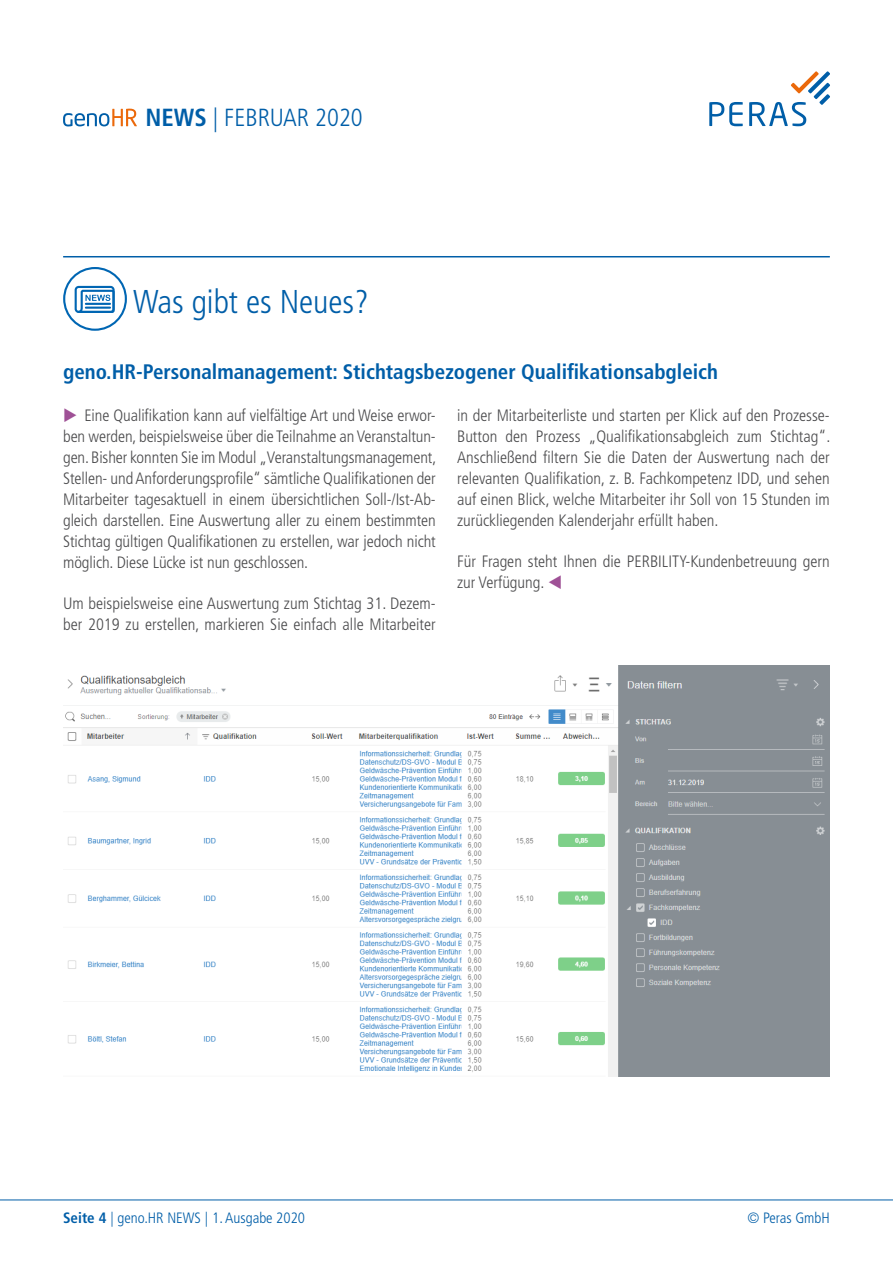
<style>
.page{position:relative;width:893px;height:1263px;background:#fff}
.page>*{position:absolute;margin:0;border:0;box-sizing:border-box;transform-origin:0 0}
.t1{font:300 condensed 33px "Frutiger";color:#005ea8}
.t2{font:300 condensed 24.75px "Frutiger";color:#005ea8}
.t3{font:700 condensed 21px "Frutiger";color:#005ea8}
.t4{font:300 condensed 16.5px/21px "Frutiger";color:#4b4b4d;text-align:justify}
.t5{font:300 condensed 15px "Frutiger";color:#005ea8}
.s1{font-weight:700}
.s2{color:#9f5196}
</style>
<div class="page">
<svg style="left:63px;top:109px;width:74px;height:17px"></svg>
<svg style="left:709px;top:102px;width:34px;height:24px"></svg>
<svg style="left:749px;top:71px;width:81px;height:55px"></svg>
<hr style="left:0;top:1200px;width:893px;height:1px;background:#005ea8">
<hr style="left:63px;top:256px;width:767px;height:1px;background:#005ea8">
<svg style="left:63px;top:267px;width:64px;height:62px"></svg>
<div style="left:63px;top:267px;width:64px;height:64px;border:2px solid #0066b3;border-radius:50%"></div>
<div style="left:75px;top:286px;width:40px;height:27px;border:2px solid #0066b3;border-radius:3px"></div>
<svg style="left:76px;top:289px;width:40px;height:25px"></svg>
<img style="left:63px;top:665px;width:766px;height:411px">
<h2 class="t2" style="left:146px;top:104px;width:219px"><span class="s1">NEWS</span> | Februar 2020</h2>
<h1 class="t1" style="left:133px;top:283px;width:237px">Was gibt es Neues?</h1>
<p class="t3" style="left:63px;top:360px;width:656px">geno.HR-Personalmanagement: Stichtagsbezogener Qualifikationsabgleich</p>
<p class="t4" style="left:63px;top:405px;width:375px"><span class="s2">◆</span> Eine Qualifikation kann auf vielfältige Art und Weise erwor&shy;ben werden, beispielsweise über die Teilnahme an Veranstaltun&shy;gen. Bisher konnten Sie im Modul „Veranstaltungsmanagement, Stellen- und Anforderungsprofile“ sämtliche Qualifikationen der Mitarbeiter tagesaktuell in einem übersichtlichen Soll-/Ist-Ab&shy;gleich darstellen. Eine Auswertung aller zu einem bestimmten Stichtag gültigen Qualifikationen zu erstellen, war jedoch nicht möglich. Diese Lücke ist nun geschlossen.</p>
<p class="t4" style="left:63px;top:593px;width:374px">U m beispielsweise eine Auswertung zum Stichtag 31. Dezem&shy;ber 2019 zu erstellen, markieren Sie einfach alle Mitarbeiter</p>
<p class="t4" style="left:457px;top:405px;width:375px">in der Mitarbeiterliste und starten per Klick auf den Prozesse-Button den Prozess „Qualifikationsabgleich zum Stichtag“.<br>Anschließend filtern Sie die Daten der Auswertung nach der relevanten Qualifikation, z. B. Fachkompetenz IDD, und sehen auf einen Blick, welche Mitarbeiter ihr Soll von 15 Stunden im zurückliegenden Kalenderjahr erfüllt haben.</p>
<p class="t4" style="left:457px;top:551px;width:374px">Für Fragen steht Ihnen die PERB ILITY-Kundenbetreuung gern zur Verfügung. <span class="s2">▼</span></p>
<p class="t5" style="left:63px;top:1209px;width:243px"><span class="s1">Seite 4</span> | geno.HR NEWS | 1. Ausgabe 2020</p>
<p class="t5" style="left:747px;top:1209px;width:84px">© Peras GmbH</p>
</div>
